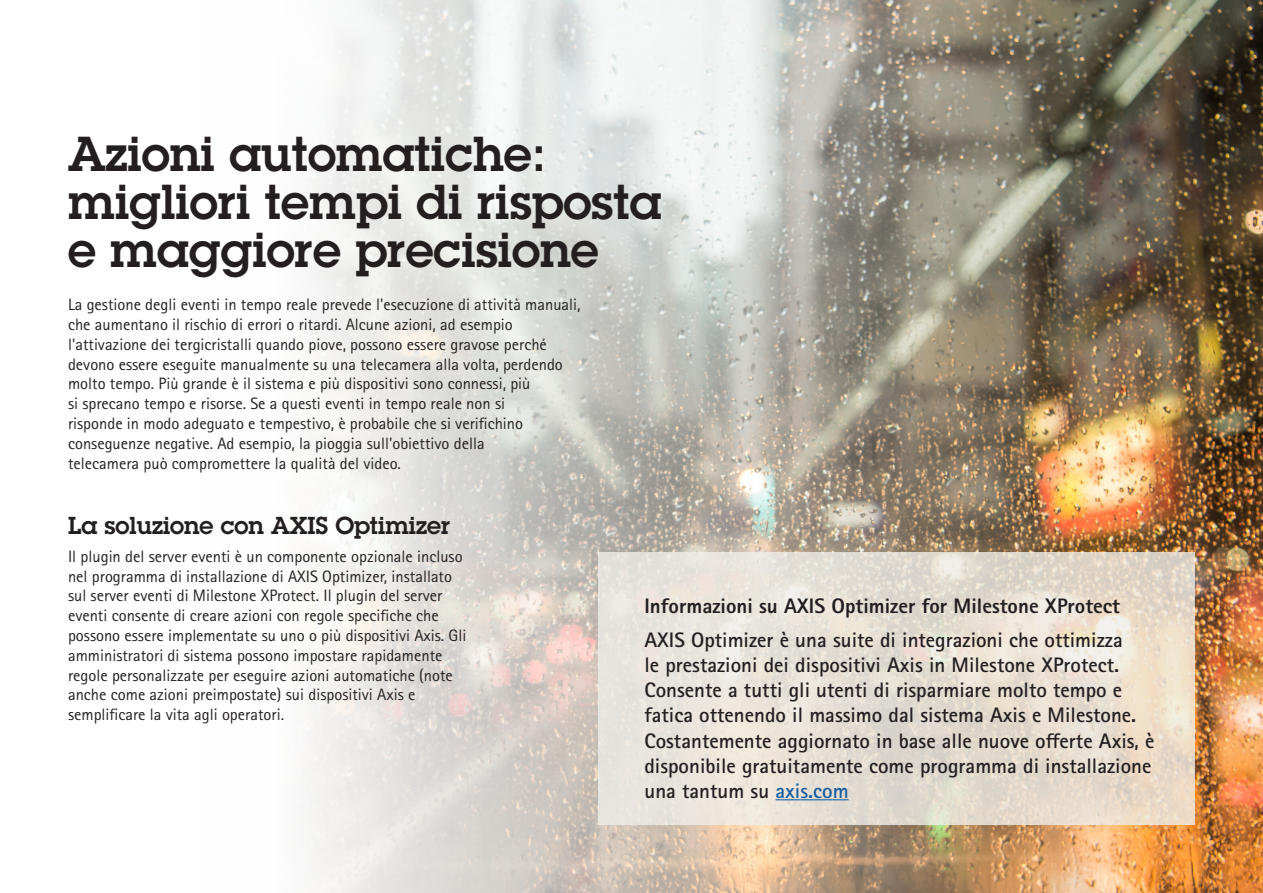
<style>
.page{position:relative;width:1263px;height:893px;background:#fff}
.page>*{position:absolute;margin:0;border:0;box-sizing:border-box;transform-origin:0 0}
.t1{font:600 48px/48px "Lubalin Graph ECG";color:#231f20}
.t2{font:600 24px "Lubalin Graph ECG";color:#231f20}
.t3{font:700 21px/25.2px "Rotis Sans Serif Pro";color:#231f20}
.t4{font:800 21px "Rotis Sans Serif Pro";color:#231f20}
.t5{font:16.5px/19.8px "Rotis Sans Serif Pro";color:#231f20}
.s1{color:#175d9e}
</style>
<div class="page">
<img style="left:305px;top:0;width:958px;height:893px">
<svg style="left:598px;top:552px;width:597px;height:273px;background:#e7dfd4"></svg>
<hr style="left:775px;top:799px;width:74px;height:1px;background:#175d9e">
<p class="t1" style="left:68px;top:130px;width:595px">Azioni automatiche: migliori tempi di risposta e maggiore precisione</p>
<p class="t5" style="left:68px;top:295px;width:514px">La gestione degli eventi in tempo reale prevede l'esecuzione di attività manuali, che aumentano il rischio di errori o ritardi. Alcune azioni, ad esempio l'attivazione dei tergicristalli quando piove, possono essere gravose perché devono essere eseguite manualmente su una telecamera alla volta, perdendo molto tempo. Più grande è il sistema e più dispositivi sono connessi, più<br>si sprecano tempo e risorse. Se a questi eventi in tempo reale non si<br>risponde in modo adeguato e tempestivo, è probabile che si verifichino conseguenze negative. Ad esempio, la pioggia sull'obiettivo della<br>telecamera può compromettere la qualità del video.</p>
<p class="t2" style="left:68px;top:509px;width:384px">La soluzione con AXIS Optimizer</p>
<p class="t5" style="left:68px;top:546px;width:400px">Il plugin del server eventi è un componente opzionale incluso nel programma di installazione di AXIS Optimizer, installato sul server eventi di Milestone XProtect. Il plugin del server eventi consente di creare azioni con regole specifiche che possono essere implementate su uno o più dispositivi Axis. Gli amministratori di sistema possono impostare rapidamente regole personalizzate per eseguire azioni automatiche (note anche come azioni preimpostate) sui dispositivi Axis e semplificare la vita agli operatori.</p>
<p class="t4" style="left:644px;top:592px;width:477px">Informazioni su AXIS Optimizer for Milestone XProtect</p>
<p class="t3" style="left:644px;top:627px;width:511px">AXIS Optimizer è una suite di integrazioni che ottimizza<br>le prestazioni dei dispositivi Axis in Milestone XProtect.<br>Consente a tutti gli utenti di risparmiare molto tempo e fatica ottenendo il massimo dal sistema Axis e Milestone.<br>Costantemente aggiornato in base alle nuove offerte Axis, è disponibile gratuitamente come programma di installazione una tantum su <span class="s1">axis.com</span></p>
</div>
